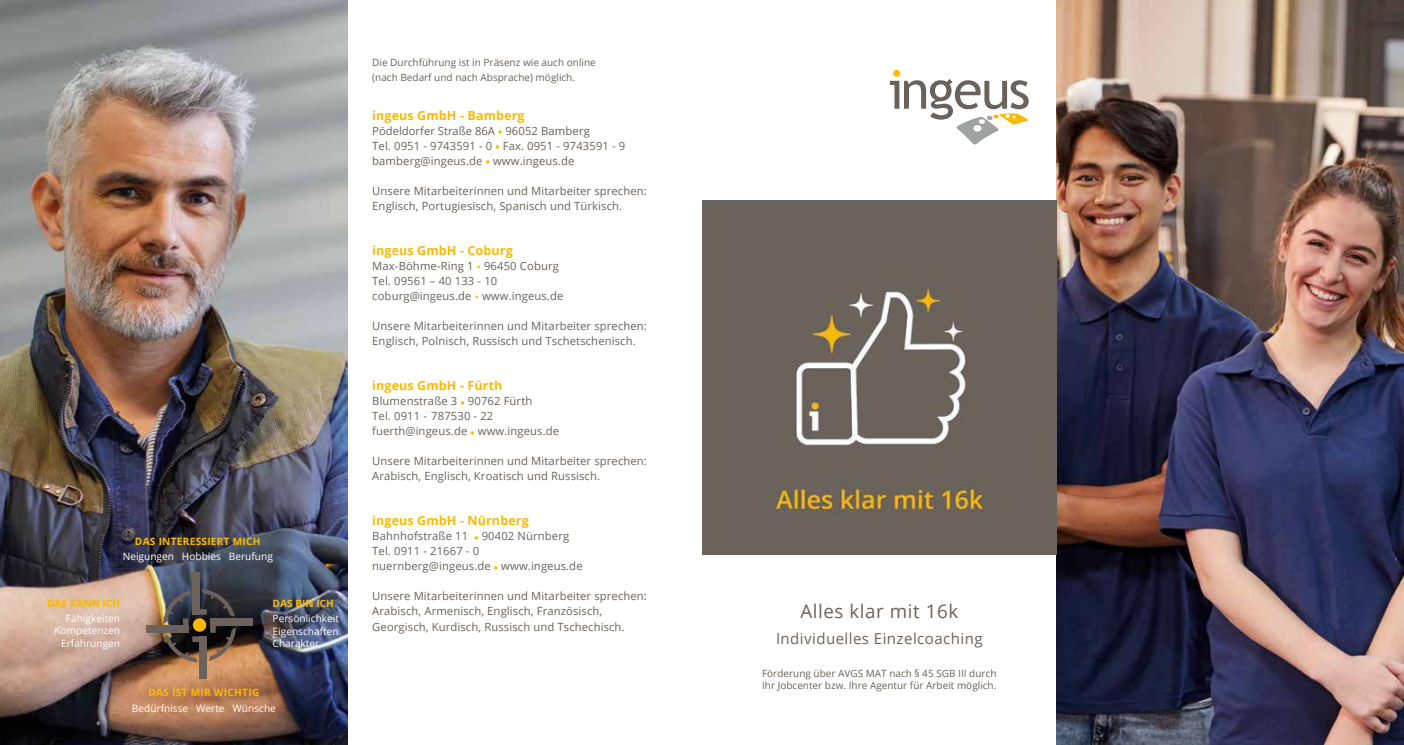
<style>
.page{position:relative;width:1404px;height:745px;background:#fff}
.page>*{position:absolute;margin:0;border:0;box-sizing:border-box;transform-origin:0 0}
.t1{font:18.75px "Open Sans";letter-spacing:.03em;color:#6b635b}
.t2{font:15px "Open Sans";letter-spacing:.03em;color:#6b635b}
.t3{font:700 12.5px "Open Sans";letter-spacing:.01em;color:#fbba00}
.t4{font:11.25px/15px "Open Sans";letter-spacing:.01em;color:#6b635b}
.t5{font:10.12px/12.4px "Open Sans";color:#fff;text-align:right}
.t6{font:700 10.12px "Open Sans";letter-spacing:.025em;color:#fbba00}
.t7{font:700 10.12px "Open Sans";color:#fbba00}
.t8{font:10px/12px "Open Sans";color:#6b635b}
.s1{font-weight:700;color:#fbba00}
.s2{color:#fbba00}
</style>
<div class="page">
<img style="left:1056px;top:0;width:347px;height:744px">
<img style="left:0;top:0;width:347px;height:744px">
<div style="left:702px;top:200px;width:354px;height:354px;background:#6b635b"></div>
<img style="left:772px;top:289px;width:222px;height:232px">
<svg style="left:892px;top:70px;width:8px;height:7px"></svg>
<svg style="left:889px;top:79px;width:139px;height:65px"></svg>
<div style="left:210px;top:618px;width:42px;height:7px;background:#6b635b"></div>
<div style="left:146px;top:625px;width:42px;height:7px;background:#6b635b"></div>
<div style="left:192px;top:572px;width:7px;height:42px;background:#6b635b"></div>
<div style="left:199px;top:636px;width:8px;height:42px;background:#6b635b"></div>
<img style="left:147px;top:573px;width:104px;height:104px">
<div style="left:193px;top:618px;width:13px;height:13px;background:#fbba00;border-radius:50%"></div>
<p class="t6" style="left:135px;top:533px;width:127px">DAS INTERESSIERT MICH</p>
<p class="t5" style="left:123px;top:549px;width:152px">Neigungen Hobbies Berufung</p>
<p class="t7" style="left:47px;top:595px;width:75px">DAS KANN ICH</p>
<p class="t5" style="left:54px;top:611px;width:67px">Fähigkeiten<br>Kompetenzen<br>Erfahrungen</p>
<p class="t7" style="left:272px;top:595px;width:63px">DAS BIN ICH</p>
<p class="t5" style="left:272px;top:611px;width:68px;text-align:justify">Persönlichkeit Eigenschaften Charakter</p>
<p class="t6" style="left:148px;top:685px;width:112px">DAS IST MIR WICHTIG</p>
<p class="t5" style="left:132px;top:701px;width:145px">Bedürfnisse Werte Wünsche</p>
<p class="t8" style="left:372px;top:54px;width:225px;line-height:15px">Die Durchführung ist in Präsenz wie auch online (nach Bedarf und nach Absprache) möglich.</p>
<p class="t3" style="left:372px;top:106px;width:154px">ingeus GmbH - Bamberg</p>
<p class="t4" style="left:372px;top:123px;width:254px">Pödeldorfer Straße 86A <span class="s1">•</span> 96052 Bamberg<br>Tel. 0951 - 9743591 - 0 <span class="s1">•</span> Fax. 0951 - 9743591 - 9 bamberg@ingeus.de <span class="s1">•</span> www.ingeus.de</p>
<p class="t4" style="left:372px;top:183px;width:276px">Unsere Mitarbeiterinnen und Mitarbeiter sprechen:<br>Englisch, Portugiesisch, Spanisch und Türkisch.</p>
<p class="t3" style="left:372px;top:241px;width:142px">ingeus GmbH - Coburg</p>
<p class="t4" style="left:372px;top:258px;width:193px">Max-Böhme-Ring 1 <span class="s2">•</span> 96450 Coburg<br>Tel. 09561 – 40 133 - 10 coburg@ingeus.de <span class="s2">•</span> www.ingeus.de</p>
<p class="t4" style="left:372px;top:318px;width:276px">Unsere Mitarbeiterinnen und Mitarbeiter sprechen:<br>Englisch, Polnisch, Russisch und Tschetschenisch.</p>
<p class="t3" style="left:372px;top:376px;width:132px">ingeus GmbH - Fürth</p>
<p class="t4" style="left:372px;top:393px;width:188px">Blumenstraße 3 <span class="s1">•</span> 90762 Fürth<br>Tel. 0911 - 787530 - 22 fuerth@ingeus.de <span class="s1">•</span> www.ingeus.de</p>
<p class="t4" style="left:372px;top:453px;width:276px">Unsere Mitarbeiterinnen und Mitarbeiter sprechen:<br>Arabisch, Englisch, Kroatisch und Russisch.</p>
<p class="t3" style="left:372px;top:511px;width:158px">ingeus GmbH - Nürnberg</p>
<p class="t4" style="left:372px;top:528px;width:212px">Bahnhofstraße 11 <span class="s1">•</span> 90402 Nürnberg<br>Tel. 0911 - 21667 - 0 nuernberg@ingeus.de <span class="s1">•</span> www.ingeus.de</p>
<p class="t4" style="left:372px;top:588px;width:276px">Unsere Mitarbeiterinnen und Mitarbeiter sprechen:<br>Arabisch, Armenisch, Englisch, Französisch,<br>Georgisch, Kurdisch, Russisch und Tschechisch.</p>
<h1 class="t1" style="left:800px;top:598px;width:159px">Alles klar mit 16k</h1>
<h2 class="t2" style="left:776px;top:627px;width:208px">Individuelles Einzelcoaching</h2>
<p class="t8" style="left:762px;top:667px;width:236px">Förderung über AVGS MAT nach § 45 SGB III durch<br>Ihr Jobcenter bzw. Ihre Agentur für Arbeit möglich.</p>
</div>
